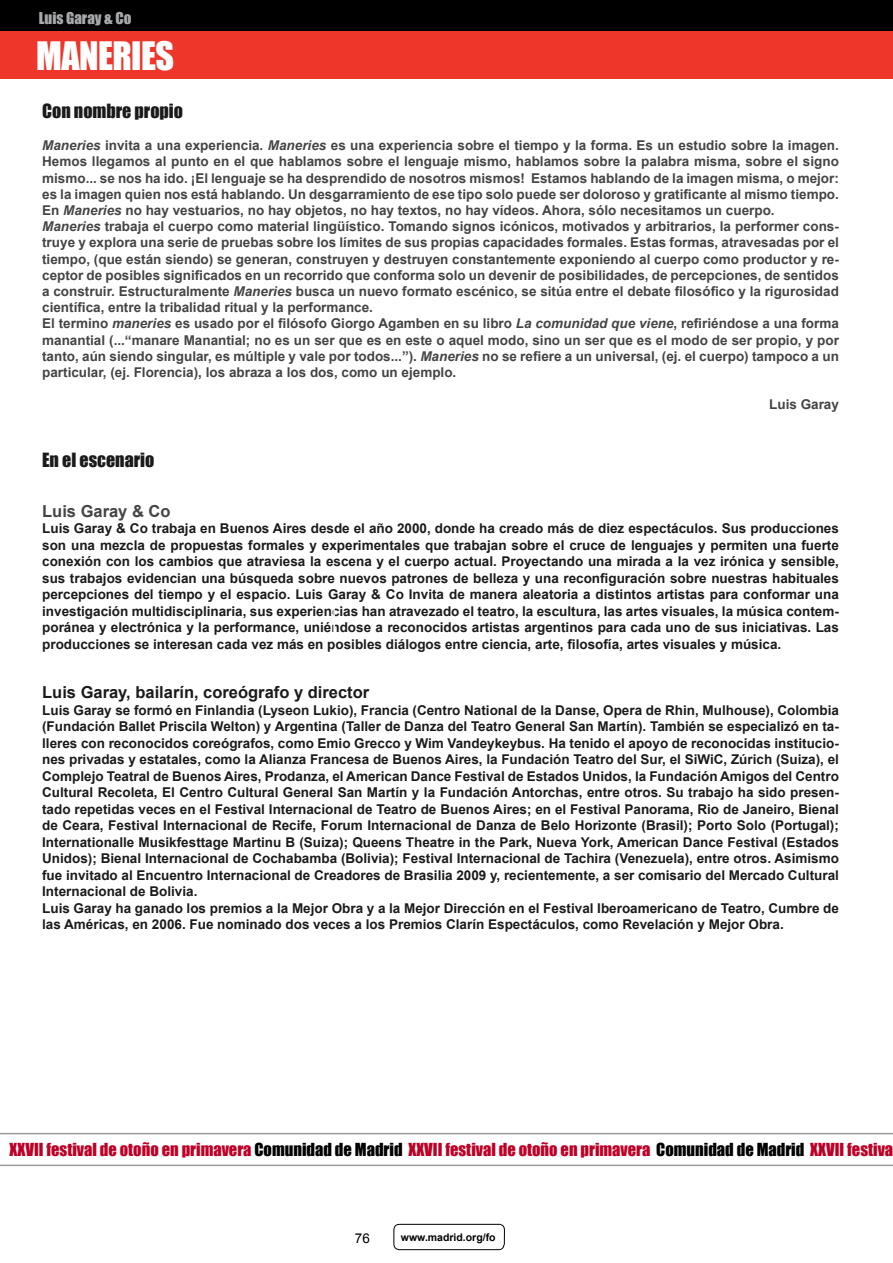
<style>
.page{position:relative;width:893px;height:1263px;background:#fff}
.page>*{position:absolute;margin:0;border:0;box-sizing:border-box;transform-origin:0 0}
.t1{font:36px "Impact";letter-spacing:-.015em;color:#fff}
.t2{font:18px "Impact";color:#000}
.t3{font:16.5px "Impact";color:#be0027}
.t4{font:700 16.5px "Arial";color:#000}
.t5{font:700 16.5px "Arial";color:#2f2f30}
.t6{font:15px "Impact";color:#a7a9ac}
.t7{font:700 13.5px/16.5px "Arial";color:#000;text-align:justify}
.t8{font:700 13.5px/16.2px "Arial";color:#2f2f30}
.t9{font:13.5px "Arial";color:#000}
.t10{font:700 10.5px "Arial";color:#000}
.s1{font-style:italic}
.s2{color:#000}
</style>
<div class="page">
<svg style="left:393px;top:1223px;width:112px;height:27px"></svg>
<div style="left:0;top:0;width:893px;height:40px;background:#000"></div>
<div style="left:0;top:31px;width:893px;height:48px;background:#ee362b"></div>
<hr style="left:0;top:1133px;width:893px;height:1px;background:#000">
<hr style="left:0;top:1164px;width:893px;height:2px;background:#000">
<p class="t6" style="left:39px;top:6px;width:94px">Luis Garay &amp; Co</p>
<h1 class="t1" style="left:36px;top:28px;width:140px">MANERIES</h1>
<h2 class="t2" style="left:42px;top:97px;width:142px">Con nombre propio</h2>
<p class="t8" style="left:42px;top:138px;width:798px"><span class="s1">Maneries</span> invita a una experiencia. <span class="s1">Maneries</span> es una experiencia sobre el tiempo y la forma. Es un estudio sobre la imagen.<br>Hemos llegamos al punto en el que hablamos sobre el lenguaje mismo, hablamos sobre la palabra misma, sobre el signo mismo... se nos ha ido. ¡El lenguaje se ha desprendido de nosotros mismos! Estamos hablando de la imagen misma, o mejor: es la imagen quien nos está hablando. Un desgarramiento de ese tipo solo puede ser doloroso y gratificante al mismo tiempo.<br>En <span class="s1">Maneries</span> no hay vestuarios, no hay objetos, no hay textos, no hay vídeos. Ahora, sólo necesitamos un cuerpo.<br><span class="s1">Maneries</span> trabaja el cuerpo como material lingüístico. Tomando signos icónicos, motivados y arbitrarios, la performer cons&shy;truye y explora una serie de pruebas sobre los límites de sus propias capacidades formales. Estas formas, atravesadas por el tiempo, (que están siendo) se generan, construyen y destruyen constantemente exponiendo al cuerpo como productor y re&shy;ceptor de posibles significados en un recorrido que conforma solo un devenir de posibilidades, de percepciones, de sentidos a construir. Estructuralmente <span class="s1">Maneries</span> busca un nuevo formato escénico, se sitúa entre el debate filosófico y la rigurosidad científica, entre la tribalidad ritual y la performance.<br>El termino <span class="s1">maneries</span> es usado por el filósofo Giorgo Agamben en su libro <span class="s1">La comunidad que viene</span>, refiriéndose a una forma manantial (...“manare Manantial; no es un ser que es en este o aquel modo, sino un ser que es el modo de ser propio, y por tanto, aún siendo singular, es múltiple y vale por todos...”). <span class="s1">Maneries</span> no se refiere a un universal, (ej. el cuerpo) tampoco a un particular, (ej. Florencia), los abraza a los dos, como un ejemplo.</p>
<p class="t8" style="left:769px;top:397px;width:71px">Luis Garay</p>
<h2 class="t2" style="left:42px;top:446px;width:114px">En el escenario</h2>
<p class="t5" style="left:42px;top:500px;width:130px">Luis Garay &amp; Co</p>
<p class="t7" style="left:42px;top:520px;width:798px">Luis Garay &amp; Co trabaja en Buenos Aires desde el año 2000, donde ha creado más de diez espectáculos. Sus producciones son una mezcla de propuestas formales y experimentales que trabajan sobre el cruce de lenguajes y permiten una fuerte conexión con los cambios que atraviesa la escena y el cuerpo actual. Proyectando una mirada a la vez irónica y sensible, sus trabajos evidencian una búsqueda sobre nuevos patrones de belleza y una reconfiguración sobre nuestras habituales percepciones del tiempo y el espacio. Luis Garay &amp; Co Invita de manera aleatoria a distintos artistas para conformar una investigación multidisciplinaria, sus experiencias han atravezado el teatro, la escultura, las artes visuales, la música contem&shy;poránea y electrónica y la performance, uniéndose a reconocidos artistas argentinos para cada uno de sus iniciativas. Las producciones se interesan cada vez más en posibles diálogos entre ciencia, arte, filosofía, artes visuales y música.</p>
<p class="t4" style="left:42px;top:681px;width:329px">Luis Garay, bailarín, coreógrafo y director</p>
<p class="t7" style="left:42px;top:702px;width:798px;text-align:left">Luis Garay se formó en Finlandia (Lyseon Lukio), Francia (Centro National de la Danse, Opera de Rhin, Mulhouse), Colombia (Fundación Ballet Priscila Welton) y Argentina (Taller de Danza del Teatro General San Martín). También se especializó en ta&shy;lleres con reconocidos coreógrafos, como Emio Grecco y Wim Vandeykeybus. Ha tenido el apoyo de reconocidas institucio&shy;nes privadas y estatales, como la Alianza Francesa de Buenos Aires, la Fundación Teatro del Sur, el SiWiC, Zúrich (Suiza), el Complejo Teatral de Buenos Aires, Prodanza, el American Dance Festival de Estados Unidos, la Fundación Amigos del Centro Cultural Recoleta, El Centro Cultural General San Martín y la Fundación Antorchas, entre otros. Su trabajo ha sido presen&shy;tado repetidas veces en el Festival Internacional de Teatro de Buenos Aires; en el Festival Panorama, Rio de Janeiro, Bienal de Ceara, Festival Internacional de Recife, Forum Internacional de Danza de Belo Horizonte (Brasil); Porto Solo (Portugal); Internationalle Musikfesttage Martinu B (Suiza); Queens Theatre in the Park, Nueva York, American Dance Festival (Estados Unidos); Bienal Internacional de Cochabamba (Bolivia); Festival Internacional de Tachira (Venezuela), entre otros. Asimismo fue invitado al Encuentro Internacional de Creadores de Brasilia 2009 y, recientemente, a ser comisario del Mercado Cultural Internacional de Bolivia.<br>Luis Garay ha ganado los premios a la Mejor Obra y a la Mejor Dirección en el Festival Iberoamericano de Teatro, Cumbre de las Américas, en 2006. Fue nominado dos veces a los Premios Clarín Espectáculos, como Revelación y Mejor Obra.</p>
<p class="t3" style="left:10px;top:1136px;width:885px">XXVII festival de otoño en primavera <span class="s2">Comunidad de Madrid</span> XXVII festival de otoño en primavera <span class="s2">Comunidad de Madrid</span> XXVII festiva</p>
<p class="t9" style="left:355px;top:1229px;width:17px">76</p>
<p class="t10" style="left:401px;top:1230px;width:96px">www.madrid.org/fo</p>
</div>
